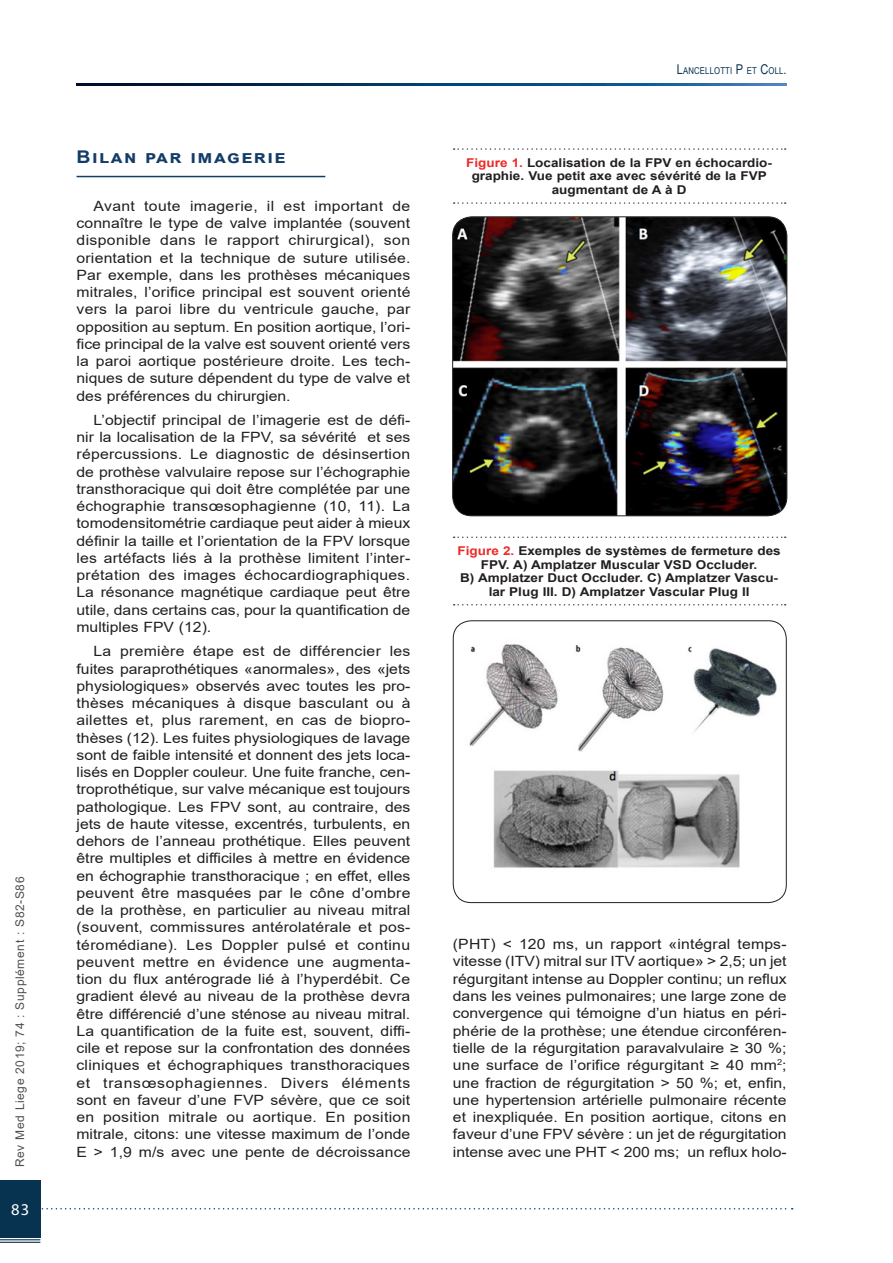
<style>
.page{position:relative;width:893px;height:1263px;background:#fff}
.page>*{position:absolute;margin:0;border:0;box-sizing:border-box;transform-origin:0 0}
.Titre_1_2018{font:700 17.55px "Arial";letter-spacing:.12em;color:#133d69;scale:1.11 1}
.t1{font:16.5px "Myriad Pro";color:#fff}
.Texte_2018{font:14.1px/17.2px "Arial";color:#231f20;text-align:justify;scale:1.11 1}
.Légendes_Tab_et_Fig{font:700 12.15px/13.5px "Arial";color:#231f20;text-align:center;scale:1.11 1}
.t2{font:12px "Arial";letter-spacing:.05em;color:#505050}
.t3{font:9.45px "Arial Narrow";letter-spacing:.015em;color:#073250}
.s1{font-size:13.5px}
.s2{color:#ee2928}
</style>
<div class="page">
<svg style="left:40px;top:1208px;width:753px;height:1px"></svg>
<div style="left:0;top:1180px;width:40px;height:57px;background:#073250"></div>
<hr style="left:0;top:1239px;width:40px;height:1px;background:#073250">
<hr style="left:0;top:1242px;width:40px;height:1px;background:#073250">
<svg style="left:77px;top:84px;width:710px;height:1px"></svg>
<hr style="left:77px;top:176px;width:248px;height:1px;background:#133d69">
<img style="left:453px;top:217px;width:334px;height:299px">
<div style="left:452px;top:216px;width:335px;height:300px;border:1px solid #231f20;border-radius:19px"></div>
<svg style="left:454px;top:148px;width:332px;height:2px"></svg>
<svg style="left:454px;top:202px;width:332px;height:2px"></svg>
<img style="left:453px;top:622px;width:333px;height:273px">
<div style="left:453px;top:620px;width:334px;height:283px;border:1px solid #231f20;border-radius:18px"></div>
<svg style="left:454px;top:536px;width:332px;height:2px"></svg>
<svg style="left:454px;top:604px;width:332px;height:1px"></svg>
<p class="t2" style="left:12px;top:1167px;width:292px;rotate:-90deg">Rev Med Liege 2019; 74 : Supplément : S82-S86</p>
<p class="t1" style="left:11px;top:1199px;width:20px">83</p>
<p class="Titre_1_2018" style="left:77px;top:144px;width:190px">Bilan par imagerie</p>
<p class="Texte_2018" style="left:77px;top:197px;width:302px;text-indent:17px">Avant toute imagerie, il est important de connaître le type de valve implantée (souvent disponible dans le rapport chirurgical), son orientation et la technique de suture utilisée.<br>Par exemple, dans les prothèses mécaniques mitrales, l’orifice principal est souvent orienté vers la paroi libre du ventricule gauche, par opposition au septum. En position aortique, l’ori&shy;fice principal de la valve est souvent orienté vers la paroi aortique postérieure droite. Les tech&shy;niques de suture dépendent du type de valve et des préférences du chirurgien.</p>
<p class="Texte_2018" style="left:77px;top:411px;width:302px;text-indent:17px">L’objectif principal de l’imagerie est de défi&shy;nir la localisation de la FPV, sa sévérité et ses répercussions. Le diagnostic de désinsertion de prothèse valvulaire repose sur l’échographie transthoracique qui doit être complétée par une échographie transœsophagienne (10, 11). La tomodensitométrie cardiaque peut aider à mieux définir la taille et l’orientation de la FPV lorsque les artéfacts liés à la prothèse limitent l’inter&shy;prétation des images échocardiographiques.<br>La résonance magnétique cardiaque peut être utile, dans certains cas, pour la quantification de multiples FPV (12).</p>
<p class="Texte_2018" style="left:77px;top:643px;width:302px;text-indent:17px">La première étape est de différencier les fuites paraprothétiques «anormales», des «jets physiologiques» observés avec toutes les pro&shy;thèses mécaniques à disque basculant ou à ailettes et, plus rarement, en cas de biopro&shy;thèses (12). Les fuites physiologiques de lavage sont de faible intensité et donnent des jets loca&shy;lisés en Doppler couleur. Une fuite franche, cen&shy;troprothétique, sur valve mécanique est toujours pathologique. Les FPV sont, au contraire, des jets de haute vitesse, excentrés, turbulents, en dehors de l’anneau prothétique. Elles peuvent être multiples et difficiles à mettre en évidence en échographie transthoracique ; en effet, elles peuvent être masquées par le cône d’ombre de la prothèse, en particulier au niveau mitral (souvent, commissures antérolatérale et pos&shy;téromédiane). Les Doppler pulsé et continu peuvent mettre en évidence une augmenta&shy;tion du flux antérograde lié à l’hyperdébit. Ce gradient élevé au niveau de la prothèse devra être différencié d’une sténose au niveau mitral.<br>La quantification de la fuite est, souvent, diffi&shy;cile et repose sur la confrontation des données cliniques et échographiques transthoraciques et transœsophagiennes. Divers éléments sont en faveur d’une FVP sévère, que ce soit en position mitrale ou aortique. En position mitrale, citons: une vitesse maximum de l’onde E &gt; 1,9 m/s avec une pente de décroissance</p>
<p class="t3" style="left:677px;top:63px;width:111px"><span class="s1">L</span>ANCELLOTTI <span class="s1">P</span> ET <span class="s1">C</span>OLL <span class="s1">.</span></p>
<p class="Légendes_Tab_et_Fig" style="left:466px;top:156px;width:277px"><span class="s2">Figure 1.</span> Localisation de la FPV en échocardio&shy;graphie. Vue petit axe avec sévérité de la FVP augmentant de A à D</p>
<p class="Légendes_Tab_et_Fig" style="left:458px;top:544px;width:293px"><span class="s2">Figure 2.</span> Exemples de systèmes de fermeture des FPV. A) Amplatzer Muscular VSD Occluder.<br>B) Amplatzer Duct Occluder. C) Amplatzer Vascu&shy;lar Plug III. D) Amplatzer Vascular Plug II</p>
<p class="Texte_2018" style="left:453px;top:935px;width:302px">(PHT) &lt; 120 ms, un rapport «intégral temps&shy;vitesse (ITV) mitral sur ITV aortique» &gt; 2,5; un jet régurgitant intense au Doppler continu; un reflux dans les veines pulmonaires; une large zone de convergence qui témoigne d’un hiatus en péri&shy;phérie de la prothèse; une étendue circonféren&shy;tielle de la régurgitation paravalvulaire ≥ 30 %; une surface de l’orifice régurgitant ≥ 40 mm<sup>2</sup>; une fraction de régurgitation &gt; 50 %; et, enfin, une hypertension artérielle pulmonaire récente et inexpliquée. En position aortique, citons en faveur d’une FPV sévère : un jet de régurgitation intense avec une PHT &lt; 200 ms; un reflux holo-</p>
</div>
